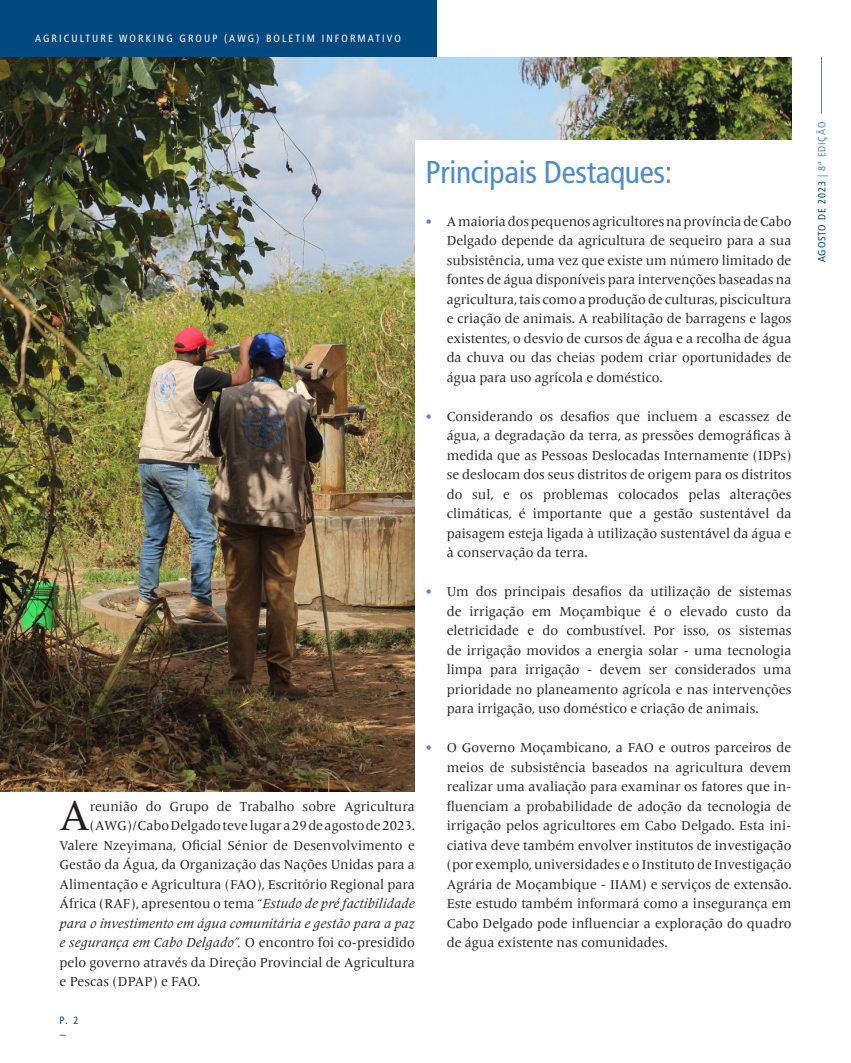
<style>
.page{position:relative;width:851px;height:1063px;background:#fff}
.page>*{position:absolute;margin:0;border:0;box-sizing:border-box;transform-origin:0 0}
.Testo_corrente_-_CAP{font:42.9px "Frutiger Serif LT Pro";color:#231f20}
.t1{font:condensed 31.5px "Frutiger LT Pro";letter-spacing:-.01em;color:#4e8bca}
.Testo_corrente_-_CAP-2{font:13.5px/19.5px "Frutiger Serif LT Pro";color:#231f20;text-align:justify}
.Testo_corrente_-_CAP-3{font:italic 13.5px "Frutiger Serif LT Pro";color:#231f20}
.t2{font:condensed 10.5px "Frutiger LT Pro";letter-spacing:.2em;color:#fff}
.t3{font:condensed 10.5px "Frutiger LT Pro";letter-spacing:.08em;color:#00497f}
.s1{font-style:italic}
.s2{font-style:normal}
.s3{color:#4e8bca}
</style>
<div class="page">
<div style="left:0;top:0;width:436px;height:77px;background:#00497f"></div>
<hr style="left:821px;top:57px;width:1px;height:57px;background:#4e8bca">
<img style="left:0;top:57px;width:791px;height:734px">
<div style="left:415px;top:140px;width:376px;height:846px;background:#fff"></div>
<p class="t2" style="left:35px;top:32px;width:367px">AGRICULTURE WORKING GROUP (AWG) BOLETIM INFORMATIVO</p>
<p class="Testo_corrente_-_CAP" style="left:59px;top:791px;width:32px">A</p>
<p class="Testo_corrente_-_CAP-2" style="left:90px;top:797px;width:326px">reunião do Grupo de Trabalho sobre Agricultura</p>
<p class="Testo_corrente_-_CAP-2" style="left:90px;top:816px;width:327px">(AWG)/Cabo Delgado teve lugar a 29 de agosto de 2023.</p>
<p class="Testo_corrente_-_CAP-2" style="left:60px;top:836px;width:357px">Valere Nzeyimana, Oficial Sénior de Desenvolvimento e</p>
<p class="Testo_corrente_-_CAP-2" style="left:60px;top:855px;width:357px">Gestão da Água, da Organização das Nações Unidas para a</p>
<p class="Testo_corrente_-_CAP-2" style="left:60px;top:875px;width:357px">Alimentação e Agricultura (FAO), Escritório Regional para</p>
<p class="Testo_corrente_-_CAP-2" style="left:60px;top:894px;width:357px">África (RAF), apresentou o tema “<span class="s1">Estudo de pré factibilidade</span></p>
<p class="Testo_corrente_-_CAP-3" style="left:60px;top:915px;width:357px">para o investimento em água comunitária e gestão para a paz</p>
<p class="Testo_corrente_-_CAP-3" style="left:60px;top:935px;width:357px">e segurança em Cabo Delgado”. <span class="s2">O encontro foi co-presidido</span></p>
<p class="Testo_corrente_-_CAP-2" style="left:60px;top:953px;width:357px">pelo governo através da Direção Provincial de Agricultura</p>
<p class="Testo_corrente_-_CAP-2" style="left:60px;top:972px;width:142px">e Pescas (DPAP) e FAO.</p>
<p class="t3" style="left:60px;top:1014px;width:21px">P. 2</p>
<h1 class="t1" style="left:425px;top:154px;width:248px">Principais Destaques:</h1>
<p class="Testo_corrente_-_CAP-2" style="left:446px;top:212px;width:346px;text-indent:-21px"><span class="s3">•</span> A maioria dos pequenos agricultores na província de Cabo Delgado depende da agricultura de sequeiro para a sua subsistência, uma vez que existe um número limitado de fontes de água disponíveis para intervenções baseadas na agricultura, tais como a produção de culturas, piscicultura e criação de animais. A reabilitação de barragens e lagos existentes, o desvio de cursos de água e a recolha de água da chuva ou das cheias podem criar oportunidades de água para uso agrícola e doméstico.</p>
<p class="Testo_corrente_-_CAP-2" style="left:446px;top:407px;width:346px;text-indent:-21px"><span class="s3">•</span> Considerando os desafios que incluem a escassez de água, a degradação da terra, as pressões demográficas à medida que as Pessoas Deslocadas Internamente (IDPs) se deslocam dos seus distritos de origem para os distritos do sul, e os problemas colocados pelas alterações climáticas, é importante que a gestão sustentável da paisagem esteja ligada à utilização sustentável da água e à conservação da terra.</p>
<p class="Testo_corrente_-_CAP-2" style="left:446px;top:582px;width:346px;text-indent:-21px"><span class="s3">•</span> Um dos principais desafios da utilização de sistemas de irrigação em Moçambique é o elevado custo da eletricidade e do combustível. Por isso, os sistemas de irrigação movidos a energia solar - uma tecnologia limpa para irrigação - devem ser considerados uma prioridade no planeamento agrícola e nas intervenções para irrigação, uso doméstico e criação de animais.</p>
<p class="Testo_corrente_-_CAP-2" style="left:446px;top:738px;width:346px;text-indent:-21px"><span class="s3">•</span> O Governo Moçambicano, a FAO e outros parceiros de meios de subsistência baseados na agricultura devem realizar uma avaliação para examinar os fatores que in&shy;fluenciam a probabilidade de adoção da tecnologia de irrigação pelos agricultores em Cabo Delgado. Esta ini&shy;ciativa deve também envolver institutos de investigação (por exemplo, universidades e o Instituto de Investigação Agrária de Moçambique - IIAM) e serviços de extensão.<br>Este estudo também informará como a insegurança em Cabo Delgado pode influenciar a exploração do quadro de água existente nas comunidades.</p>
<p class="t3" style="left:815px;top:262px;width:142px;rotate:-90deg">AGOSTO DE 2023 <span class="s3">| 8ª EDIÇÃO</span></p>
</div>
